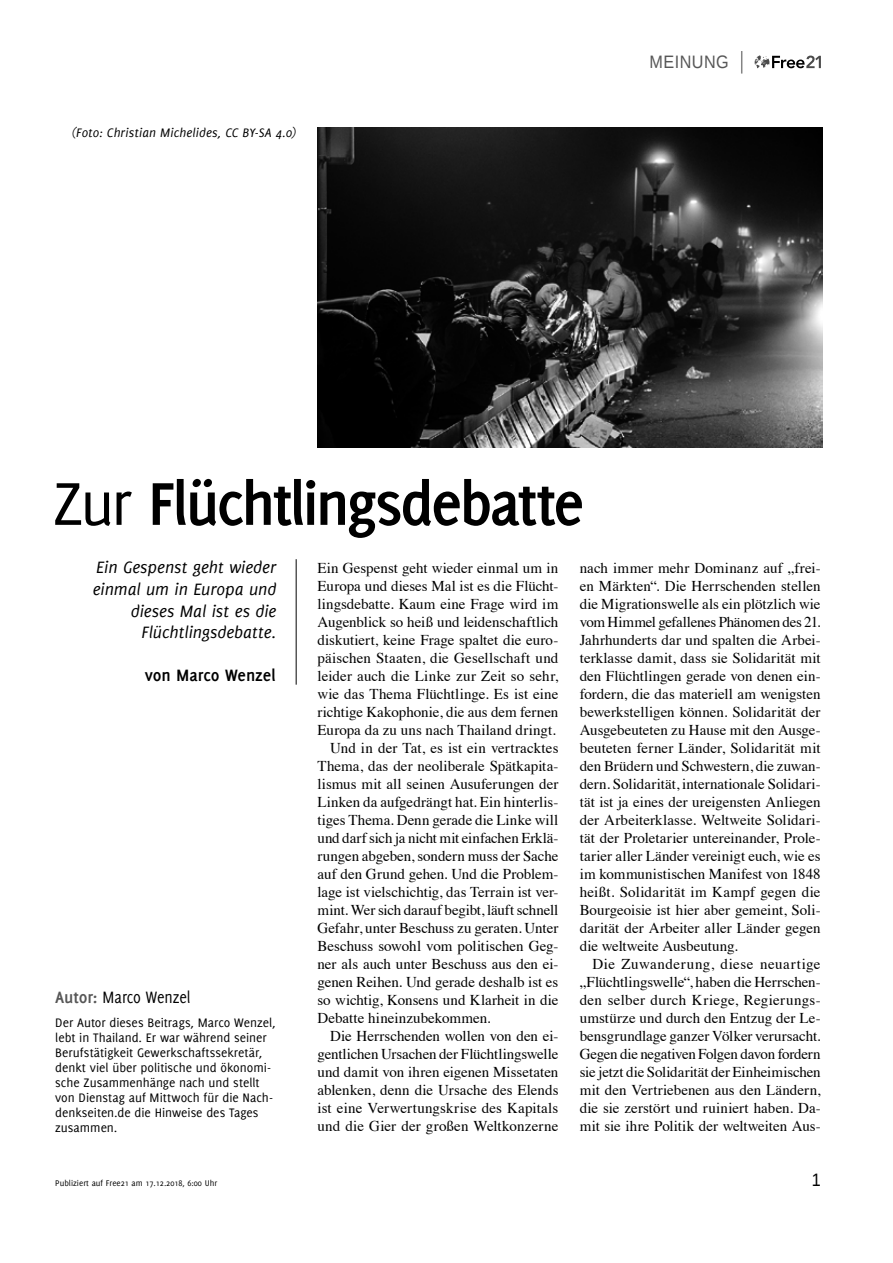
<style>
.page{position:relative;width:893px;height:1263px;background:#fff}
.page>*{position:absolute;margin:0;border:0;box-sizing:border-box;transform-origin:0 0}
.t1{font:700 66px "Delicious";letter-spacing:-.045em;color:#000}
.t2{font:italic 18px/21.6px "Delicious";letter-spacing:-.005em;color:#000;text-align:right}
.t3{font:18px "Delicious";letter-spacing:-.01em;color:#000;scale:.89 1}
.t4{font:700 18px "Delicious";letter-spacing:-.005em;color:#000}
.t5{font:18px "Liberation Sans";letter-spacing:.03em;color:#575757;scale:.9 1}
.t6{font:18px "Liberation Sans";color:#000;scale:.9 1}
.t7{font:15px/18px "Times";color:#000;text-align:justify}
.t8{font:13.5px/15px "Delicious";letter-spacing:-.005em;color:#000}
.t9{font:italic 13.5px "Delicious";letter-spacing:.01em;color:#000}
.t10{font:9px "Delicious";color:#000}
.s1{font-weight:400}
.s2{font-weight:700;color:#575757}
</style>
<div class="page">
<svg style="left:755px;top:55px;width:66px;height:13px"></svg>
<svg style="left:741px;top:51px;width:1px;height:23px"></svg>
<hr style="left:295px;top:559px;width:2px;height:126px;background:#575757">
<img style="left:317px;top:128px;width:506px;height:319px">
<p class="t9" style="left:72px;top:125px;width:226px">(Foto: Christian Michelides, CC BY-SA 4.0)</p>
<p class="t5" style="left:649px;top:52px;width:90px">MEINUNG</p>
<h1 class="t1" style="left:53px;top:466px;width:533px"><span class="s1">Zur</span> Flüchtlingsdebatte</h1>
<p class="t7" style="left:317px;top:558px;width:242px">Ein Gespenst geht wieder einmal um in</p>
<p class="t7" style="left:317px;top:576px;width:242px">Europa und dieses Mal ist es die Flücht-</p>
<p class="t7" style="left:317px;top:594px;width:242px">lingsdebatte. Kaum eine Frage wird im</p>
<p class="t7" style="left:317px;top:612px;width:242px">Augenblick so heiß und leidenschaftlich</p>
<p class="t7" style="left:317px;top:630px;width:242px">diskutiert, keine Frage spaltet die euro-</p>
<p class="t7" style="left:317px;top:648px;width:242px">päischen Staaten, die Gesellschaft und</p>
<p class="t7" style="left:317px;top:666px;width:242px">leider auch die Linke zur Zeit so sehr,</p>
<p class="t7" style="left:317px;top:684px;width:242px">wie das Thema Flüchtlinge. Es ist eine</p>
<p class="t7" style="left:317px;top:702px;width:242px">richtige Kakophonie, die aus dem fernen</p>
<p class="t7" style="left:317px;top:720px;width:240px">Europa da zu uns nach Thailand dringt.</p>
<p class="t7" style="left:330px;top:738px;width:230px">Und in der Tat, es ist ein vertracktes</p>
<p class="t7" style="left:317px;top:756px;width:242px">Thema, das der neoliberale Spätkapita-</p>
<p class="t7" style="left:317px;top:774px;width:242px">lismus mit all seinen Ausuferungen der</p>
<p class="t7" style="left:317px;top:792px;width:242px">Linken da aufgedrängt hat. Ein hinterlis-</p>
<p class="t7" style="left:317px;top:810px;width:242px">tiges Thema. Denn gerade die Linke will</p>
<p class="t7" style="left:317px;top:828px;width:242px">und darf sich ja nicht mit einfachen Erklä-</p>
<p class="t7" style="left:317px;top:846px;width:242px">rungen abgeben, sondern muss der Sache</p>
<p class="t7" style="left:317px;top:864px;width:242px">auf den Grund gehen. Und die Problem-</p>
<p class="t7" style="left:317px;top:882px;width:242px">lage ist vielschichtig, das Terrain ist ver-</p>
<p class="t7" style="left:317px;top:900px;width:242px">mint. Wer sich darauf begibt, läuft schnell</p>
<p class="t7" style="left:317px;top:918px;width:242px">Gefahr, unter Beschuss zu geraten. Unter</p>
<p class="t7" style="left:317px;top:936px;width:242px">Beschuss sowohl vom politischen Geg-</p>
<p class="t7" style="left:317px;top:954px;width:242px">ner als auch unter Beschuss aus den ei-</p>
<p class="t7" style="left:317px;top:972px;width:242px">genen Reihen. Und gerade deshalb ist es</p>
<p class="t7" style="left:317px;top:990px;width:242px">so wichtig, Konsens und Klarheit in die</p>
<p class="t7" style="left:317px;top:1008px;width:175px">Debatte hineinzubekommen.</p>
<p class="t7" style="left:330px;top:1026px;width:230px">Die Herrschenden wollen von den ei-</p>
<p class="t7" style="left:317px;top:1044px;width:242px">gentlichen Ursachen der Flüchtlingswelle</p>
<p class="t7" style="left:317px;top:1062px;width:242px">und damit von ihren eigenen Missetaten</p>
<p class="t7" style="left:317px;top:1080px;width:243px">ablenken, denn die Ursache des Elends</p>
<p class="t7" style="left:317px;top:1098px;width:242px">ist eine Verwertungskrise des Kapitals</p>
<p class="t7" style="left:317px;top:1116px;width:242px">und die Gier der großen Weltkonzerne</p>
<p class="t2" style="left:93px;top:557px;width:185px">Ein Gespenst geht wieder einmal um in Europa und dieses Mal ist es die<br>Flüchtlingsdebatte.</p>
<p class="t4" style="left:145px;top:665px;width:132px">von Marco Wenzel</p>
<p class="t7" style="left:580px;top:558px;width:242px">nach immer mehr Dominanz auf „frei&shy;en Märkten“. Die Herrschenden stellen die Migrationswelle als ein plötzlich wie vom Himmel gefallenes Phänomen des 21.<br>Jahrhunderts dar und spalten die Arbei&shy;terklasse damit, dass sie Solidarität mit den Flüchtlingen gerade von denen ein&shy;fordern, die das materiell am wenigsten bewerkstelligen können. Solidarität der Ausgebeuteten zu Hause mit den Ausge&shy;beuteten ferner Länder, Solidarität mit den Brüdern und Schwestern, die zuwan&shy;dern. Solidarität, internationale Solidari&shy;tät ist ja eines der ureigensten Anliegen der Arbeiterklasse. Weltweite Solidari&shy;tät der Proletarier untereinander, Prole&shy;tarier aller Länder vereinigt euch, wie es im kommunistischen Manifest von 1848 heißt. Solidarität im Kampf gegen die Bourgeoisie ist hier aber gemeint, Soli&shy;darität der Arbeiter aller Länder gegen die weltweite Ausbeutung.</p>
<p class="t7" style="left:580px;top:954px;width:242px;text-indent:13px">Die Zuwanderung, diese neuartige „Flüchtlingswelle“, haben die Herrschen&shy;den selber durch Kriege, Regierungs&shy;umstürze und durch den Entzug der Le&shy;bensgrundlage ganzer Völker verursacht.<br>Gegen die negativen Folgen davon fordern sie jetzt die Solidarität der Einheimischen mit den Vertriebenen aus den Ländern, die sie zerstört und ruiniert haben. Da&shy;mit sie ihre Politik der weltweiten Aus-</p>
<p class="t3" style="left:55px;top:987px;width:154px"><span class="s2">Autor:</span> Marco Wenzel</p>
<p class="t8" style="left:55px;top:1014px;width:222px">Der Autor dieses Beitrags, Marco Wenzel, lebt in Thailand. Er war während seiner Berufstätigkeit Gewerkschaftssekretär, denkt viel über politische und ökonomi&shy;sche Zusammenhänge nach und stellt von Dienstag auf Mittwoch für die Nach&shy;denkseiten.de die Hinweise des Tages zusammen.</p>
<p class="t10" style="left:55px;top:1177px;width:163px">Publiziert auf Free21 am 17.12.2018, 6:00 Uhr</p>
<p class="t6" style="left:812px;top:1169px;width:12px">1</p>
</div>
